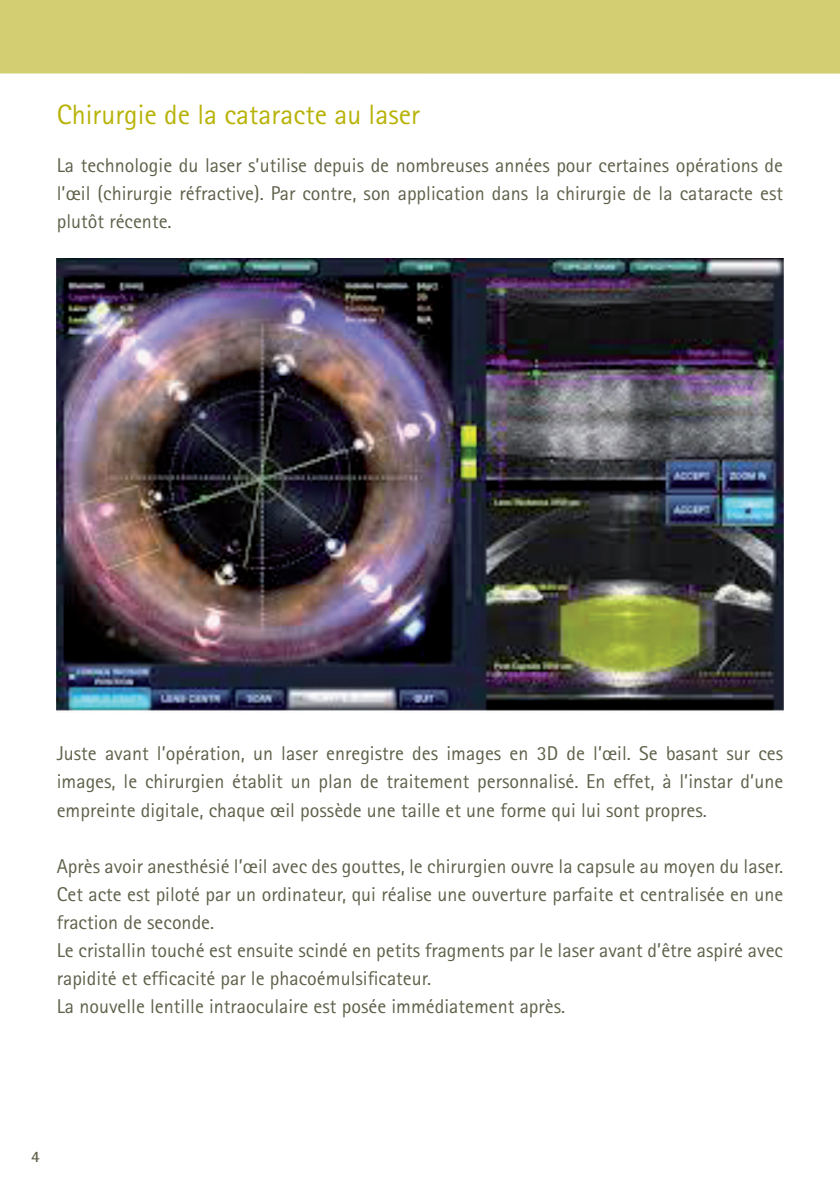
<style>
.page{position:relative;width:840px;height:1191px;background:#fff}
.page>*{position:absolute;margin:0;border:0;box-sizing:border-box;transform-origin:0 0}
.HOOFDTITEL{font:28px "Rotis Sans Serif Std";color:#b8b309}
.TEKST{font:20px/28px "Rotis Sans Serif Std";color:#60614b;text-align:justify}
.t1{font:700 16px "Rotis Sans Serif Std";color:#60614b}
</style>
<div class="page">
<div style="left:0;top:0;width:839px;height:74px;background:#d4ce73"></div>
<img style="left:57px;top:258px;width:725px;height:453px">
<p class="HOOFDTITEL" style="left:57px;top:98px;width:364px">Chirurgie de la cataracte au laser</p>
<p class="TEKST" style="left:57px;top:151px;width:727px">La technologie du laser s’utilise depuis de nombreuses années pour certaines opérations de l’œil (chirurgie réfractive). Par contre, son application dans la chirurgie de la cataracte est plutôt récente.</p>
<p class="TEKST" style="left:57px;top:739px;width:727px">Juste avant l’opération, un laser enregistre des images en 3D de l’œil. Se basant sur ces images, le chirurgien établit un plan de traitement personnalisé. En effet, à l’instar d’une empreinte digitale, chaque œil possède une taille et une forme qui lui sont propres.</p>
<p class="TEKST" style="left:57px;top:851px;width:727px">Après avoir anesthésié l’œil avec des gouttes, le chirurgien ouvre la capsule au moyen du laser.<br>Cet acte est piloté par un ordinateur, qui réalise une ouverture parfaite et centralisée en une fraction de seconde.</p>
<p class="TEKST" style="left:57px;top:935px;width:727px">Le cristallin touché est ensuite scindé en petits fragments par le laser avant d’être aspiré avec rapidité et efficacité par le phacoémulsificateur.</p>
<p class="TEKST" style="left:57px;top:991px;width:509px">La nouvelle lentille intraoculaire est posée immédiatement après.</p>
<p class="t1" style="left:31px;top:1146px;width:10px">4</p>
</div>
